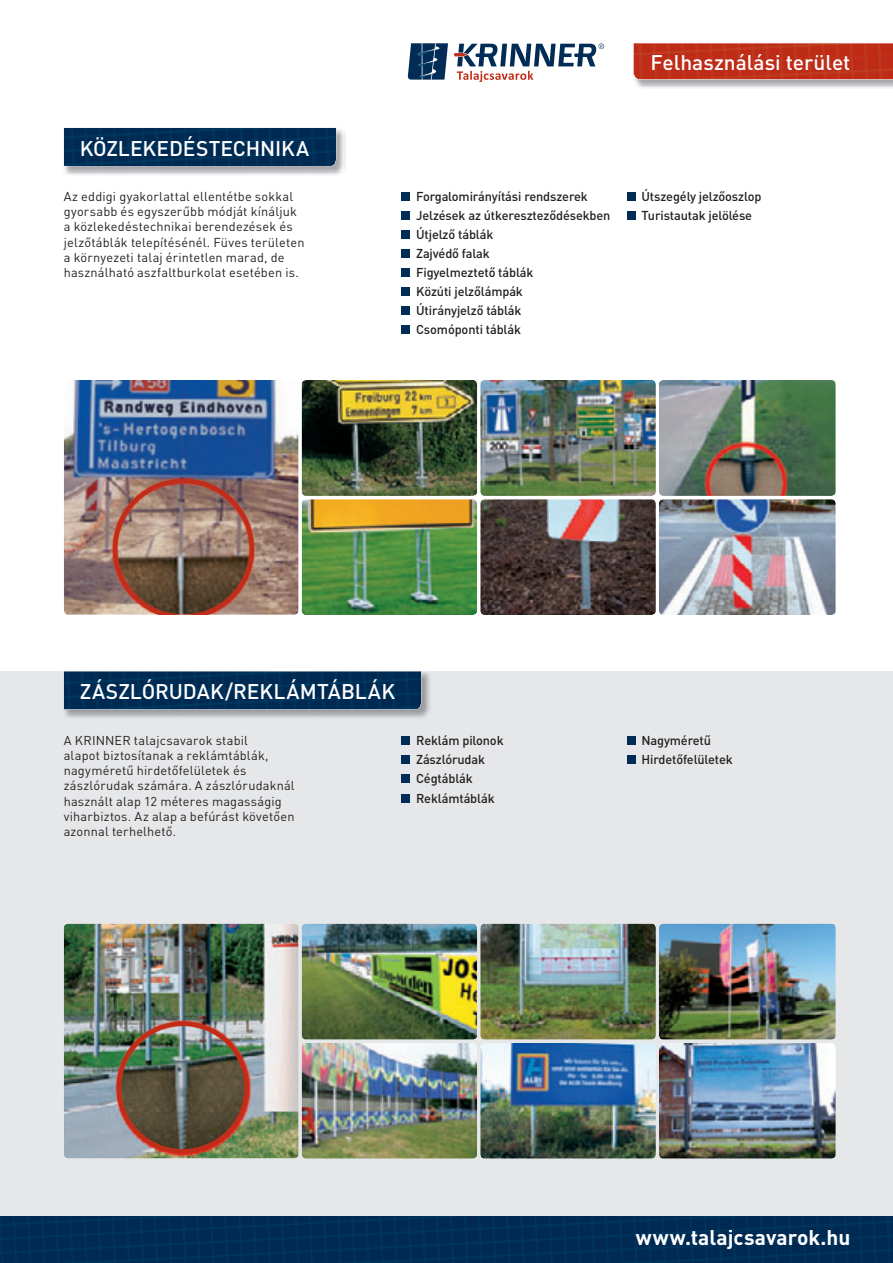
<style>
.page{position:relative;width:893px;height:1263px;background:#fff}
.page>*{position:absolute;margin:0;border:0;box-sizing:border-box;transform-origin:0 0}
.t1{font:500 21px "DIN Pro";color:#fff}
.t2{font:700 21px "DIN Pro";letter-spacing:-.005em;color:#fff}
.t3{font:12.75px/15.3px "DIN Pro";letter-spacing:.015em;color:#231f20}
.t4{font:500 12.75px/19px "DIN Pro";letter-spacing:-.01em;color:#231f20}
</style>
<div class="page">
<div style="left:0;top:671px;width:893px;height:592px;background:#e6e7e9"></div>
<img style="left:62px;top:671px;width:369px;height:47px">
<img style="left:64px;top:671px;width:357px;height:38px">
<img style="left:63px;top:127px;width:283px;height:48px">
<img style="left:64px;top:128px;width:272px;height:38px">
<img style="left:0;top:1216px;width:893px;height:47px">
<div style="left:401px;top:192px;width:9px;height:9px;background:#002c55"></div>
<div style="left:401px;top:211px;width:9px;height:9px;background:#002c55"></div>
<div style="left:401px;top:230px;width:9px;height:9px;background:#002c55"></div>
<div style="left:401px;top:249px;width:9px;height:9px;background:#002c55"></div>
<div style="left:401px;top:268px;width:9px;height:9px;background:#002c55"></div>
<div style="left:401px;top:287px;width:9px;height:9px;background:#002c55"></div>
<div style="left:401px;top:306px;width:9px;height:9px;background:#002c55"></div>
<div style="left:401px;top:325px;width:9px;height:9px;background:#002c55"></div>
<div style="left:627px;top:192px;width:9px;height:9px;background:#002c55"></div>
<div style="left:627px;top:211px;width:9px;height:9px;background:#002c55"></div>
<div style="left:401px;top:735px;width:9px;height:9px;background:#002c55"></div>
<div style="left:401px;top:755px;width:9px;height:9px;background:#002c55"></div>
<div style="left:401px;top:774px;width:9px;height:9px;background:#002c55"></div>
<div style="left:401px;top:793px;width:9px;height:9px;background:#002c55"></div>
<img style="left:64px;top:924px;width:235px;height:234px;border-radius:4px">
<img style="left:302px;top:924px;width:175px;height:116px;border-radius:4px">
<img style="left:480px;top:924px;width:176px;height:116px;border-radius:4px">
<img style="left:659px;top:924px;width:177px;height:116px;border-radius:4px">
<img style="left:302px;top:1043px;width:175px;height:116px;border-radius:4px">
<img style="left:480px;top:1043px;width:176px;height:116px;border-radius:4px">
<img style="left:659px;top:1043px;width:177px;height:116px;border-radius:4px">
<div style="left:627px;top:735px;width:9px;height:9px;background:#002c55"></div>
<div style="left:627px;top:755px;width:9px;height:9px;background:#002c55"></div>
<img style="left:64px;top:380px;width:235px;height:235px;border-radius:4px">
<img style="left:302px;top:380px;width:175px;height:116px;border-radius:4px">
<img style="left:480px;top:380px;width:176px;height:116px;border-radius:4px">
<img style="left:659px;top:380px;width:177px;height:116px;border-radius:4px">
<img style="left:302px;top:499px;width:175px;height:116px;border-radius:4px">
<img style="left:480px;top:499px;width:176px;height:116px;border-radius:4px">
<img style="left:659px;top:499px;width:177px;height:116px;border-radius:4px">
<div style="left:113px;top:479px;width:141px;height:140px;border:4px solid #c02d19;border-radius:50%"></div>
<div style="left:117px;top:1021px;width:132px;height:132px;border:4px solid #c02d19;border-radius:50%"></div>
<div style="left:124px;top:615px;width:128px;height:18px;background:#fff"></div>
<img style="left:635px;top:79px;width:258px;height:9px">
<img style="left:633px;top:43px;width:260px;height:36px">
<svg style="left:408px;top:43px;width:40px;height:37px"></svg>
<svg style="left:454px;top:43px;width:150px;height:39px"></svg>
<h1 class="t1" style="left:80px;top:141px;width:231px">KÖZLEKEDÉSTECHNIKA</h1>
<p class="t3" style="left:64px;top:190px;width:242px">Az eddigi gyakorlattal ellentétbe sokkal gyorsabb és egyszerűbb módját kínáljuk a közlekedéstechnikai berendezések és jelzőtáblák telepítésénél. Füves területen a környezeti talaj érintetlen marad, de használható aszfaltburkolat esetében is.</p>
<h1 class="t1" style="left:651px;top:55px;width:201px">Felhasználási terület</h1>
<p class="t4" style="left:416px;top:188px;width:196px">Forgalomirányítási rendszerek<br>Jelzések az útkereszteződésekben<br>Útjelző táblák<br>Zajvédő falak<br>Figyelmeztető táblák<br>Közúti jelzőlámpák<br>Útirányjelző táblák<br>Csomóponti táblák</p>
<p class="t4" style="left:641px;top:188px;width:121px">Útszegély jelzőoszlop<br>Turistautak jelölése</p>
<h1 class="t1" style="left:80px;top:684px;width:317px">ZÁSZLÓRUDAK/REKLÁMTÁBLÁK</h1>
<p class="t3" style="left:64px;top:734px;width:232px">A KRINNER talajcsavarok stabil<br>alapot biztosítanak a reklámtáblák, nagyméretű hirdetőfelületek és zászlórudak számára. A zászlórudaknál használt alap 12 méteres magasságig viharbiztos. Az alap a befúrást követően azonnal terhelhető.</p>
<p class="t4" style="left:416px;top:732px;width:89px">Reklám pilonok<br>Zászlórudak<br>Cégtáblák<br>Reklámtáblák</p>
<p class="t4" style="left:641px;top:732px;width:93px">Nagyméretű<br>Hirdetőfelületek</p>
<h1 class="t2" style="left:636px;top:1230px;width:216px">www.talajcsavarok.hu</h1>
</div>
